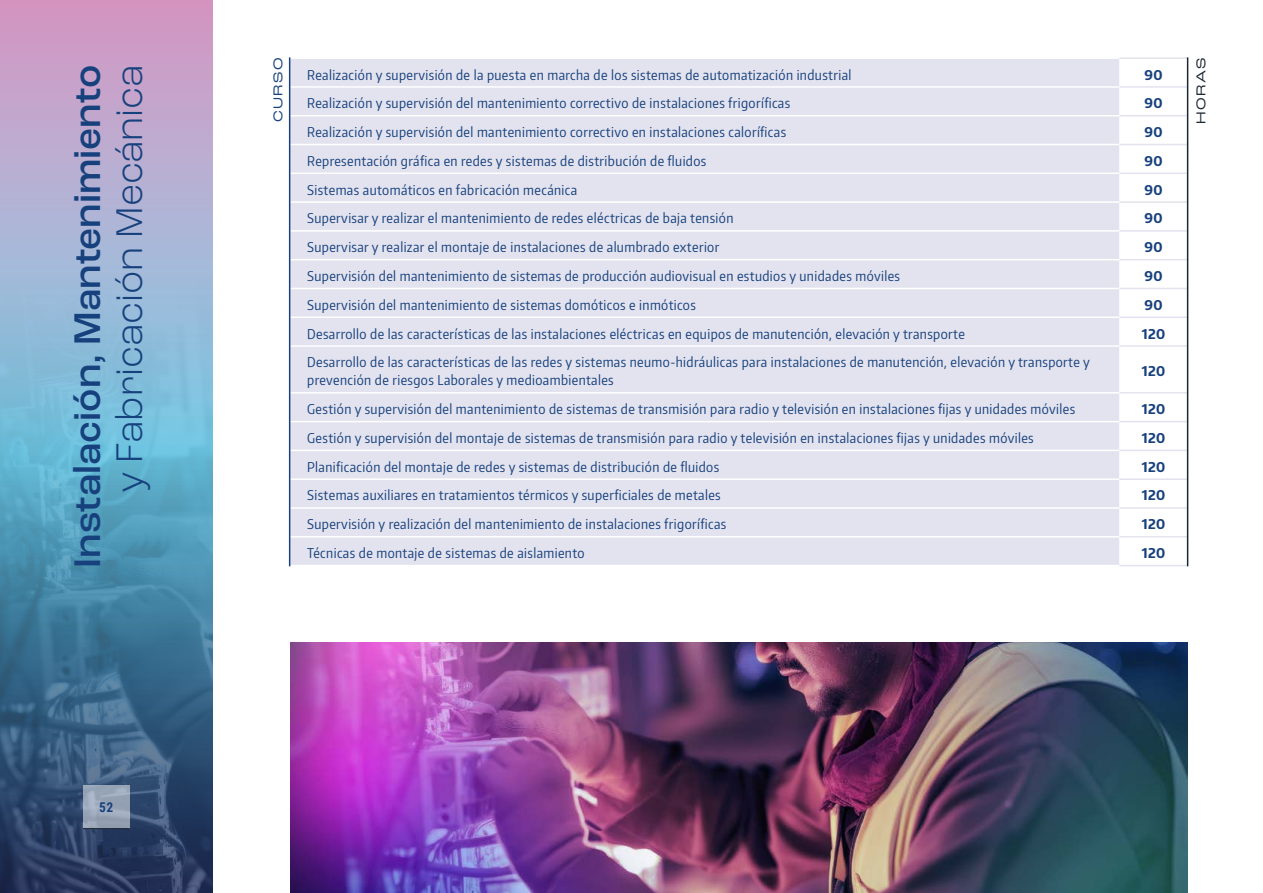
<style>
.page{position:relative;width:1263px;height:893px;background:#fff}
.page>*{position:absolute;margin:0;border:0;box-sizing:border-box;transform-origin:0 0}
.t1{font:500 39px "Roc Grotesk";color:#17417d}
.t2{font:300 39px "Roc Grotesk";color:#17417d}
.t3{font:13.5px/18px "Encode Sans Condensed";letter-spacing:.03em;color:#17417d}
.t4{font:700 13.5px "Encode Sans Narrow";letter-spacing:.03em;color:#17417d}
.t5{font:expanded 13.5px "Roc Grotesk";letter-spacing:.1em;color:#17417d}
.t6{font:expanded 13.5px "Roc Grotesk";letter-spacing:.1em;color:#1a2732}
.t7{font:700 13.5px "Roboto Condensed";color:#17417d}
</style>
<div class="page">
<svg style="left:0;top:0;width:213px;height:268px;background:#bda8ce"></svg>
<img style="left:0;top:268px;width:213px;height:625px">
<img style="left:290px;top:642px;width:897px;height:251px">
<div style="left:290px;top:59px;width:829px;height:506px;background:#e3e3ef"></div>
<svg style="left:1119px;top:59px;width:68px;height:506px"></svg>
<hr style="left:290px;top:86px;width:829px;height:2px;background:#fff">
<hr style="left:290px;top:115px;width:829px;height:1px;background:#fff">
<hr style="left:290px;top:144px;width:829px;height:1px;background:#fff">
<hr style="left:290px;top:173px;width:829px;height:1px;background:#fff">
<hr style="left:290px;top:201px;width:829px;height:2px;background:#fff">
<hr style="left:290px;top:230px;width:829px;height:2px;background:#fff">
<hr style="left:290px;top:259px;width:829px;height:1px;background:#fff">
<hr style="left:290px;top:288px;width:829px;height:1px;background:#fff">
<hr style="left:290px;top:316px;width:829px;height:2px;background:#fff">
<hr style="left:290px;top:345px;width:829px;height:2px;background:#fff">
<hr style="left:290px;top:392px;width:829px;height:2px;background:#fff">
<hr style="left:290px;top:421px;width:829px;height:1px;background:#fff">
<hr style="left:290px;top:450px;width:829px;height:1px;background:#fff">
<hr style="left:290px;top:478px;width:829px;height:2px;background:#fff">
<hr style="left:290px;top:507px;width:829px;height:2px;background:#fff">
<hr style="left:290px;top:536px;width:829px;height:1px;background:#fff">
<hr style="left:1119px;top:57px;width:68px;height:2px;background:#e3e3ef">
<hr style="left:1119px;top:86px;width:68px;height:2px;background:#e3e3ef">
<hr style="left:1119px;top:115px;width:68px;height:1px;background:#e3e3ef">
<hr style="left:1119px;top:144px;width:68px;height:1px;background:#e3e3ef">
<hr style="left:1119px;top:173px;width:68px;height:1px;background:#e3e3ef">
<hr style="left:1119px;top:201px;width:68px;height:2px;background:#e3e3ef">
<hr style="left:1119px;top:230px;width:68px;height:2px;background:#e3e3ef">
<hr style="left:1119px;top:259px;width:68px;height:1px;background:#e3e3ef">
<hr style="left:1119px;top:288px;width:68px;height:1px;background:#e3e3ef">
<hr style="left:1119px;top:316px;width:68px;height:2px;background:#e3e3ef">
<hr style="left:1119px;top:345px;width:68px;height:2px;background:#e3e3ef">
<hr style="left:1119px;top:392px;width:68px;height:2px;background:#e3e3ef">
<hr style="left:1119px;top:421px;width:68px;height:1px;background:#e3e3ef">
<hr style="left:1119px;top:450px;width:68px;height:1px;background:#e3e3ef">
<hr style="left:1119px;top:478px;width:68px;height:2px;background:#e3e3ef">
<hr style="left:1119px;top:507px;width:68px;height:2px;background:#e3e3ef">
<hr style="left:1119px;top:536px;width:68px;height:1px;background:#e3e3ef">
<hr style="left:1119px;top:565px;width:68px;height:1px;background:#e3e3ef">
<hr style="left:289px;top:57px;width:1px;height:509px;background:#17417d">
<hr style="left:1187px;top:57px;width:1px;height:509px;background:#1a2732">
<svg style="left:83px;top:785px;width:47px;height:43px;background:#99a5b8"></svg>
<hr style="left:83px;top:828px;width:47px;height:1px;background:#1a2732">
<h1 class="t1" style="left:63px;top:568px;width:504px;rotate:-90deg">Instalación, Mantenimiento</h1>
<h1 class="t2" style="left:106px;top:493px;width:430px;rotate:-90deg">y Fabricación Mecánica</h1>
<p class="t5" style="left:270px;top:122px;width:66px;rotate:-90deg">CURSO</p>
<p class="t6" style="left:1193px;top:124px;width:68px;rotate:-90deg">HORAS</p>
<p class="t3" style="left:307px;top:65px;width:546px">Realización y supervisión de la puesta en marcha de los sistemas de automatización industrial</p>
<p class="t4" style="left:1144px;top:66px;width:20px">90</p>
<p class="t3" style="left:307px;top:94px;width:484px">Realización y supervisión del mantenimiento correctivo de instalaciones frigoríficas</p>
<p class="t4" style="left:1144px;top:94px;width:20px">90</p>
<p class="t3" style="left:307px;top:123px;width:480px">Realización y supervisión del mantenimiento correctivo en instalaciones caloríficas</p>
<p class="t4" style="left:1144px;top:123px;width:20px">90</p>
<p class="t3" style="left:307px;top:151px;width:401px">Representación gráfica en redes y sistemas de distribución de fluidos</p>
<p class="t4" style="left:1144px;top:152px;width:20px">90</p>
<p class="t3" style="left:307px;top:180px;width:272px">Sistemas automáticos en fabricación mecánica</p>
<p class="t4" style="left:1144px;top:181px;width:20px">90</p>
<p class="t3" style="left:307px;top:209px;width:428px">Supervisar y realizar el mantenimiento de redes eléctricas de baja tensión</p>
<p class="t4" style="left:1144px;top:210px;width:20px">90</p>
<p class="t3" style="left:307px;top:238px;width:414px">Supervisar y realizar el montaje de instalaciones de alumbrado exterior</p>
<p class="t4" style="left:1144px;top:238px;width:20px">90</p>
<p class="t3" style="left:307px;top:267px;width:594px">Supervisión del mantenimiento de sistemas de producción audiovisual en estudios y unidades móviles</p>
<p class="t4" style="left:1144px;top:267px;width:20px">90</p>
<p class="t3" style="left:307px;top:295px;width:390px">Supervisión del mantenimiento de sistemas domóticos e inmóticos</p>
<p class="t4" style="left:1144px;top:296px;width:20px">90</p>
<p class="t3" style="left:307px;top:324px;width:659px">Desarrollo de las características de las instalaciones eléctricas en equipos de manutención, elevación y transporte</p>
<p class="t4" style="left:1142px;top:325px;width:25px">120</p>
<p class="t3" style="left:307px;top:353px;width:784px">Desarrollo de las características de las redes y sistemas neumo-hidráulicas para instalaciones de manutención, elevación y transporte y prevención de riesgos Laborales y medioambientales</p>
<p class="t4" style="left:1142px;top:362px;width:25px">120</p>
<p class="t3" style="left:307px;top:400px;width:769px">Gestión y supervisión del mantenimiento de sistemas de transmisión para radio y televisión en instalaciones fijas y unidades móviles</p>
<p class="t4" style="left:1142px;top:400px;width:25px">120</p>
<p class="t3" style="left:307px;top:428px;width:728px">Gestión y supervisión del montaje de sistemas de transmisión para radio y televisión en instalaciones fijas y unidades móviles</p>
<p class="t4" style="left:1142px;top:429px;width:25px">120</p>
<p class="t3" style="left:307px;top:457px;width:413px">Planificación del montaje de redes y sistemas de distribución de fluidos</p>
<p class="t4" style="left:1142px;top:458px;width:25px">120</p>
<p class="t3" style="left:307px;top:486px;width:415px">Sistemas auxiliares en tratamientos térmicos y superficiales de metales</p>
<p class="t4" style="left:1142px;top:487px;width:25px">120</p>
<p class="t3" style="left:307px;top:515px;width:421px">Supervisión y realización del mantenimiento de instalaciones frigoríficas</p>
<p class="t4" style="left:1142px;top:515px;width:25px">120</p>
<p class="t3" style="left:307px;top:544px;width:279px">Técnicas de montaje de sistemas de aislamiento</p>
<p class="t4" style="left:1142px;top:544px;width:25px">120</p>
<p class="t7" style="left:99px;top:798px;width:16px">52</p>
</div>
